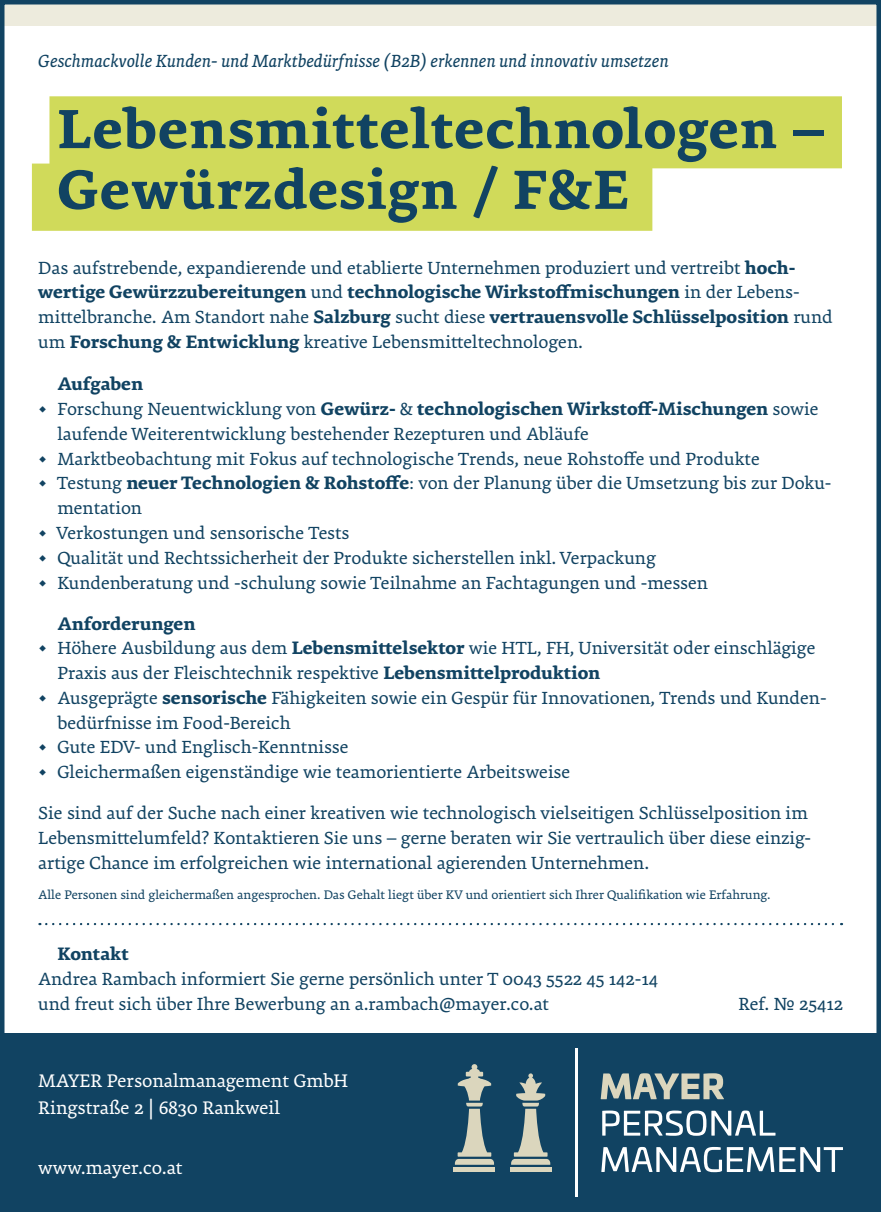
<style>
.page{position:relative;width:881px;height:1212px;background:#fff}
.page>*{position:absolute;margin:0;border:0;box-sizing:border-box;transform-origin:0 0}
.t1{font:700 58.5px/60.8px "Premiera";letter-spacing:.02em;color:#114362}
.t2{font:19.8px/27px "Premiera";color:#fff}
.t3{font:19.12px/24.8px "Premiera";color:#114362}
.t4{font:italic 19.12px "Premiera";color:#114362}
.t5{font:700 19.12px "Premiera";letter-spacing:-.005em;color:#114362}
.t6{font:13.5px "Premiera";color:#114362}
.s1{font-weight:700}
</style>
<div class="page">
<svg style="left:32px;top:96px;width:809px;height:135px;background:#d5de6e"></svg>
<div style="left:0;top:1033px;width:880px;height:179px;background:#114362"></div>
<svg style="left:46px;top:923px;width:795px;height:2px"></svg>
<div style="left:453px;top:1167px;width:42px;height:5px;background:#dbd6bd"></div>
<svg style="left:454px;top:1064px;width:40px;height:101px"></svg>
<div style="left:509px;top:1167px;width:42px;height:5px;background:#dbd6bd"></div>
<svg style="left:511px;top:1073px;width:39px;height:92px"></svg>
<hr style="left:575px;top:1048px;width:3px;height:149px;background:#fff">
<svg style="left:600px;top:1073px;width:123px;height:26px"></svg>
<svg style="left:602px;top:1110px;width:173px;height:26px"></svg>
<svg style="left:601px;top:1147px;width:241px;height:25px"></svg>
<svg style="left:0;top:0;width:880px;height:26px;background:#c5cdc7"></svg>
<p class="t4" style="left:38px;top:49px;width:631px">Geschmackvolle Kunden- und Marktbedürfnisse (B2B) erkennen und innovativ umsetzen</p>
<h1 class="t1" style="left:57px;top:99px;width:768px">Lebensmitteltechnologen –<br>Gewürzdesign / F&amp;E</h1>
<p class="t3" style="left:38px;top:255px;width:795px">Das aufstrebende, expandierende und etablierte Unternehmen produziert und vertreibt <span class="s1">hoch&shy;wertige Gewürzzubereitungen</span> und <span class="s1">technologische Wirkstoffmischungen</span> in der Lebens&shy;mittelbranche. Am Standort nahe <span class="s1">Salzburg</span> sucht diese <span class="s1">vertrauensvolle Schlüsselposition</span> rund um <span class="s1">Forschung &amp; Entwicklung</span> kreative Lebensmitteltechnologen.</p>
<p class="t3" style="left:57px;top:372px;width:775px"><span class="s1">Aufgaben<br></span>Forschung Neuentwicklung von <span class="s1">Gewürz-</span> &amp; <span class="s1">technologischen Wirkstoff-Mischungen</span> sowie laufende Weiterentwicklung bestehender Rezepturen und Abläufe<br>Marktbeobachtung mit Fokus auf technologische Trends, neue Rohstoffe und Produkte<br>Testung <span class="s1">neuer Technologien &amp; Rohstoffe</span>: von der Planung über die Umsetzung bis zur Doku&shy;mentation<br>Verkostungen und sensorische Tests<br>Qualität und Rechtssicherheit der Produkte sicherstellen inkl. Verpackung<br>Kundenberatung und -schulung sowie Teilnahme an Fachtagungen und -messen</p>
<p class="t3" style="left:57px;top:611px;width:770px"><span class="s1">Anforderungen<br></span>Höhere Ausbildung aus dem <span class="s1">Lebensmittelsektor</span> wie HTL, FH, Universität oder einschlägige Praxis aus der Fleischtechnik respektive <span class="s1">Lebensmittelproduktion<br></span>Ausgeprägte <span class="s1">sensorische</span> Fähigkeiten sowie ein Gespür für Innovationen, Trends und Kunden&shy;bedürfnisse im Food-Bereich<br>Gute EDV- und Englisch-Kenntnisse<br>Gleichermaßen eigenständige wie teamorientierte Arbeitsweise</p>
<p class="t3" style="left:38px;top:801px;width:774px">Sie sind auf der Suche nach einer kreativen wie technologisch vielseitigen Schlüsselposition im<br>Lebensmittelumfeld? Kontaktieren Sie uns – gerne beraten wir Sie vertraulich über diese einzig&shy;artige Chance im erfolgreichen wie international agierenden Unternehmen.</p>
<p class="t6" style="left:38px;top:887px;width:733px">Alle Personen sind gleichermaßen angesprochen. Das Gehalt liegt über KV und orientiert sich Ihrer Qualifikation wie Erfahrung.</p>
<p class="t5" style="left:57px;top:941px;width:73px">Kontakt</p>
<p class="t3" style="left:38px;top:966px;width:621px">Andrea Rambach informiert Sie gerne persönlich unter T 0043 5522 45 142-14 und freut sich über Ihre Bewerbung an a.rambach@mayer.co.at</p>
<p class="t2" style="left:38px;top:1067px;width:311px">MAYER Personalmanagement GmbH<br>Ringstraße 2 | 6830 Rankweil</p>
<p class="t2" style="left:38px;top:1154px;width:146px">www.mayer.co.at</p>
<p class="t3" style="left:738px;top:991px;width:106px">Ref. № 25412</p>
</div>
